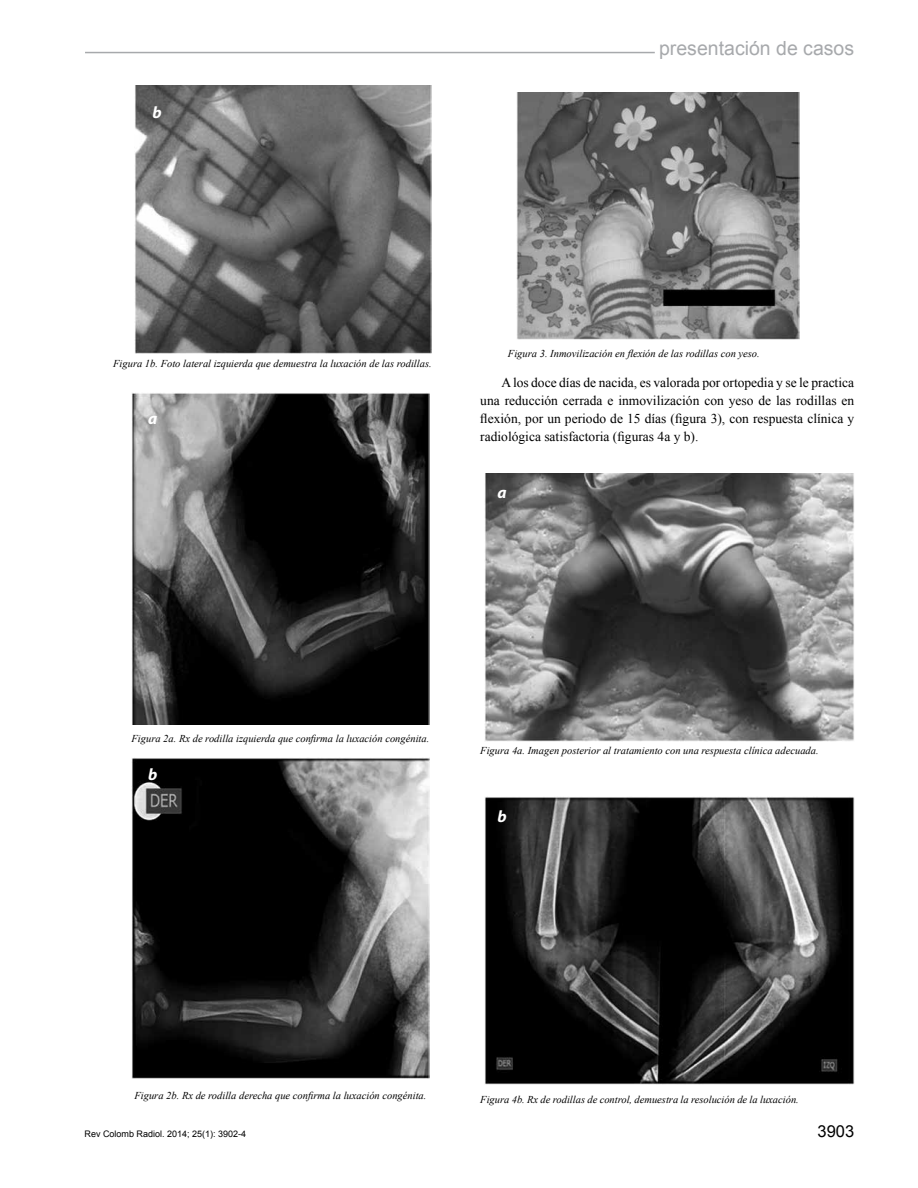
<style>
.page{position:relative;width:918px;height:1188px;background:#fff}
.page>*{position:absolute;margin:0;border:0;box-sizing:border-box;transform-origin:0 0}
.t1{font:19.5px "Arial";color:#a7a9ac}
.t2{font:italic 700 16.5px "Myriad Pro";color:#fff}
.t3{font:16.5px "Arial";color:#000}
.t4{font:13.5px/18px "Times New Roman";color:#000;text-align:justify}
.t5{font:italic 10.5px "Times New Roman";color:#000}
.t6{font:9px "Arial";color:#000}
</style>
<div class="page">
<hr style="left:85px;top:52px;width:570px;height:1px;background:#a7a9ac">
<img style="left:134px;top:85px;width:298px;height:268px">
<img style="left:132px;top:393px;width:297px;height:331px">
<img style="left:132px;top:758px;width:297px;height:320px">
<img style="left:516px;top:92px;width:283px;height:248px">
<img style="left:485px;top:474px;width:369px;height:268px">
<img style="left:485px;top:797px;width:369px;height:288px">
<h2 class="t2" style="left:152px;top:101px;width:11px">b</h2>
<h1 class="t1" style="left:659px;top:36px;width:197px">presentación de casos</h1>
<p class="t5" style="left:113px;top:357px;width:320px">Figura 1b. Foto lateral izquierda que demuestra la luxación de las rodillas.</p>
<h2 class="t2" style="left:148px;top:408px;width:11px">a</h2>
<p class="t5" style="left:508px;top:346px;width:253px">Figura 3. Inmovilización en flexión de las rodillas con yeso.</p>
<p class="t4" style="left:480px;top:374px;width:375px;text-indent:21px">A los doce días de nacida, es valorada por ortopedia y se le practica una reducción cerrada e inmovilización con yeso de las rodillas en flexión, por un periodo de 15 días (figura 3), con respuesta clínica y radiológica satisfactoria (figuras 4a y b).</p>
<h2 class="t2" style="left:497px;top:482px;width:11px">a</h2>
<p class="t5" style="left:132px;top:731px;width:299px">Figura 2a. Rx de rodilla izquierda que confirma la luxación congénita.</p>
<h2 class="t2" style="left:148px;top:764px;width:11px">b</h2>
<p class="t5" style="left:480px;top:744px;width:340px">Figura 4a. Imagen posterior al tratamiento con una respuesta clínica adecuada.</p>
<h2 class="t2" style="left:497px;top:806px;width:11px">b</h2>
<p class="t5" style="left:134px;top:1088px;width:294px">Figura 2b. Rx de rodilla derecha que confirma la luxación congénita.</p>
<p class="t6" style="left:85px;top:1128px;width:163px">Rev Colomb Radiol. 2014; 25(1): 3902-4</p>
<p class="t5" style="left:480px;top:1092px;width:320px">Figura 4b. Rx de rodillas de control, demuestra la resolución de la luxación.</p>
<h2 class="t3" style="left:818px;top:1120px;width:38px">3903</h2>
</div>
